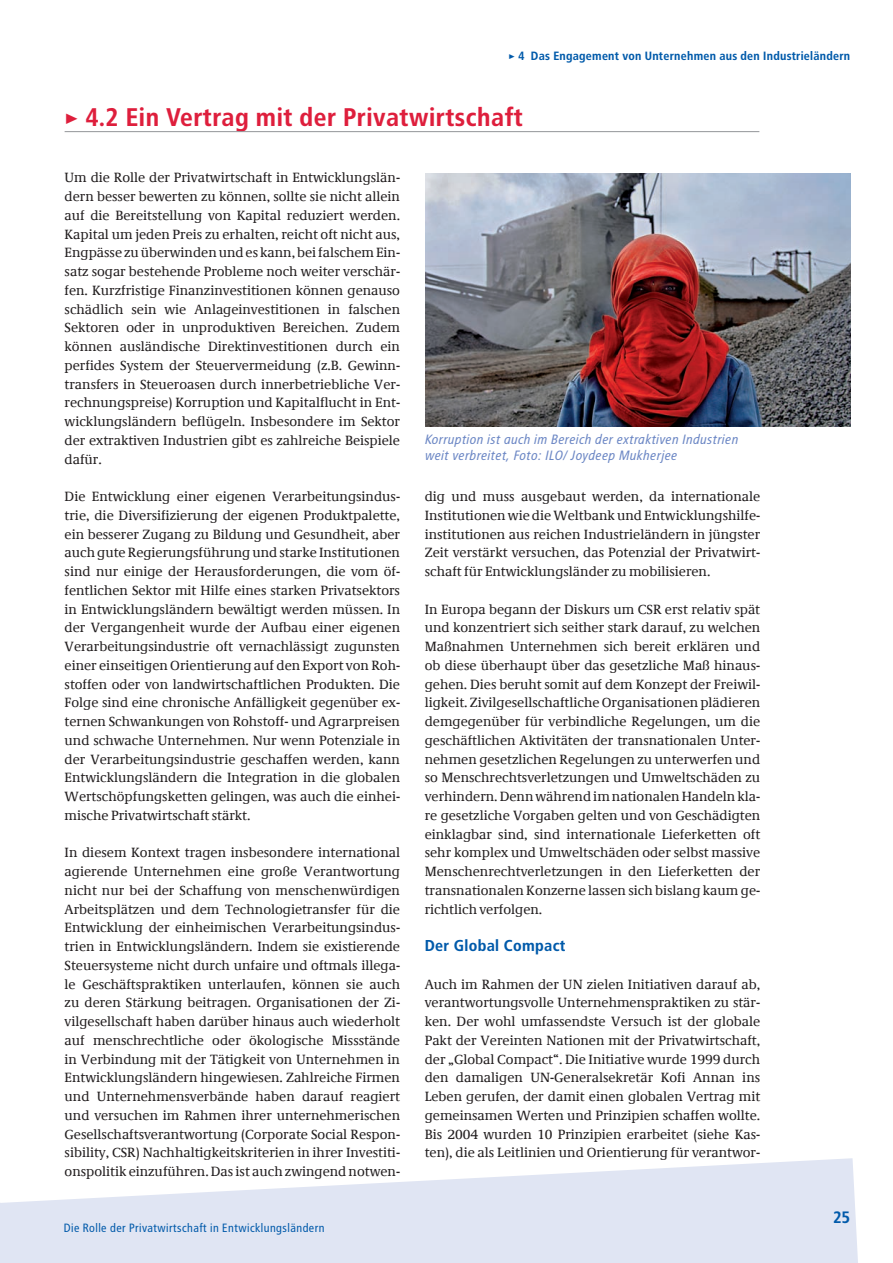
<style>
.page{position:relative;width:893px;height:1263px;background:#fff}
.page>*{position:absolute;margin:0;border:0;box-sizing:border-box;transform-origin:0 0}
.t1{font:700 25.5px "Transit";color:#de1e3c}
.t2{font:700 16.5px "Transit";color:#015aaa}
.t3{font:700 15.75px "Transit";color:#015aaa}
.t4{font:13.5px/18.8px "Demos Com";color:#231f20;text-align:justify}
.t5{font:italic 13.5px/16.5px "Transit";color:#6d88c5}
.t6{font:700 12px "Transit";color:#015aaa}
.t7{font:12px "Transit";color:#015aaa}
</style>
<div class="page">
<svg style="left:0;top:1158px;width:858px;height:105px;fill:#e0e5f3"></svg>
<hr style="left:65px;top:131px;width:694px;height:1px;background:#939598">
<img style="left:426px;top:173px;width:424px;height:253px">
<p class="t6" style="left:509px;top:49px;width:343px">&gt; 4 Das Engagement von Unternehmen aus den Industrieländern</p>
<h1 class="t1" style="left:65px;top:102px;width:460px">&gt; 4.2 Ein Vertrag mit der Privatwirtschaft</h1>
<p class="t4" style="left:65px;top:169px;width:337px">Um die Rolle der Privatwirtschaft in Entwicklungslän&shy;dern besser bewerten zu können, sollte sie nicht allein auf die Bereitstellung von Kapital reduziert werden.<br>Kapital um jeden Preis zu erhalten, reicht oft nicht aus, Engpässe zu überwinden und es kann, bei falschem Ein&shy;satz sogar bestehende Probleme noch weiter verschär&shy;fen. Kurzfristige Finanzinvestitionen können genauso schädlich sein wie Anlageinvestitionen in falschen Sektoren oder in unproduktiven Bereichen. Zudem können ausländische Direktinvestitionen durch ein perfides System der Steuervermeidung (z.B. Gewinn&shy;transfers in Steueroasen durch innerbetriebliche Ver&shy;rechnungspreise) Korruption und Kapitalflucht in Ent&shy;wicklungsländern beflügeln. Insbesondere im Sektor der extraktiven Industrien gibt es zahlreiche Beispiele dafür.</p>
<p class="t4" style="left:65px;top:487px;width:337px">Die Entwicklung einer eigenen Verarbeitungsindus&shy;trie, die Diversifizierung der eigenen Produktpalette, ein besserer Zugang zu Bildung und Gesundheit, aber auch gute Regierungsführung und starke Institutionen sind nur einige der Herausforderungen, die vom öf&shy;fentlichen Sektor mit Hilfe eines starken Privatsektors in Entwicklungsländern bewältigt werden müssen. In der Vergangenheit wurde der Aufbau einer eigenen Verarbeitungsindustrie oft vernachlässigt zugunsten einer einseitigen Orientierung auf den Export von Roh&shy;stoffen oder von landwirtschaftlichen Produkten. Die Folge sind eine chronische Anfälligkeit gegenüber ex&shy;ternen Schwankungen von Rohstoff- und Agrarpreisen und schwache Unternehmen. Nur wenn Potenziale in der Verarbeitungsindustrie geschaffen werden, kann Entwicklungsländern die Integration in die globalen Wertschöpfungsketten gelingen, was auch die einhei&shy;mische Privatwirtschaft stärkt.</p>
<p class="t4" style="left:65px;top:844px;width:337px">In diesem Kontext tragen insbesondere international agierende Unternehmen eine große Verantwortung nicht nur bei der Schaffung von menschenwürdigen Arbeitsplätzen und dem Technologietransfer für die Entwicklung der einheimischen Verarbeitungsindus&shy;trien in Entwicklungsländern. Indem sie existierende Steuersysteme nicht durch unfaire und oftmals illega&shy;le Geschäftspraktiken unterlaufen, können sie auch zu deren Stärkung beitragen. Organisationen der Zi&shy;vilgesellschaft haben darüber hinaus auch wiederholt auf menschrechtliche oder ökologische Missstände in Verbindung mit der Tätigkeit von Unternehmen in Entwicklungsländern hingewiesen. Zahlreiche Firmen und Unternehmensverbände haben darauf reagiert und versuchen im Rahmen ihrer unternehmerischen Gesellschaftsverantwortung (Corporate Social Respon&shy;sibility, CSR) Nachhaltigkeitskriterien in ihrer Investiti&shy;onspolitik einzuführen. Das ist auch zwingend notwen-</p>
<p class="t7" style="left:64px;top:1221px;width:263px">Die Rolle der Privatwirtschaft in Entwicklungsländern</p>
<p class="t5" style="left:425px;top:431px;width:315px">Korruption ist auch im Bereich der extraktiven Industrien weit verbreitet, Foto: ILO/ Joydeep Mukherjee</p>
<p class="t4" style="left:425px;top:487px;width:337px">dig und muss ausgebaut werden, da internationale Institutionen wie die Weltbank und Entwicklungshilfe&shy;institutionen aus reichen Industrieländern in jüngster Zeit verstärkt versuchen, das Potenzial der Privatwirt&shy;schaft für Entwicklungsländer zu mobilisieren.</p>
<p class="t4" style="left:425px;top:600px;width:337px">In Europa begann der Diskurs um CSR erst relativ spät und konzentriert sich seither stark darauf, zu welchen Maßnahmen Unternehmen sich bereit erklären und ob diese überhaupt über das gesetzliche Maß hinaus&shy;gehen. Dies beruht somit auf dem Konzept der Freiwil&shy;ligkeit. Zivilgesellschaftliche Organisationen plädieren demgegenüber für verbindliche Regelungen, um die geschäftlichen Aktivitäten der transnationalen Unter&shy;nehmen gesetzlichen Regelungen zu unterwerfen und so Menschrechtsverletzungen und Umweltschäden zu verhindern. Denn während im nationalen Handeln kla&shy;re gesetzliche Vorgaben gelten und von Geschädigten einklagbar sind, sind internationale Lieferketten oft sehr komplex und Umweltschäden oder selbst massive Menschenrechtverletzungen in den Lieferketten der transnationalen Konzerne lassen sich bislang kaum ge&shy;richtlich verfolgen.</p>
<p class="t3" style="left:425px;top:936px;width:143px">Der Global Compact</p>
<p class="t4" style="left:425px;top:975px;width:337px">Auch im Rahmen der UN zielen Initiativen darauf ab, verantwortungsvolle Unternehmenspraktiken zu stär&shy;ken. Der wohl umfassendste Versuch ist der globale Pakt der Vereinten Nationen mit der Privatwirtschaft, der „Global Compact“. Die Initiative wurde 1999 durch den damaligen UN-Generalsekretär Kofi Annan ins Leben gerufen, der damit einen globalen Vertrag mit gemeinsamen Werten und Prinzipien schaffen wollte.<br>Bis 2004 wurden 10 Prinzipien erarbeitet (siehe Kas&shy;ten), die als Leitlinien und Orientierung für verantwor-</p>
<p class="t2" style="left:833px;top:1208px;width:19px">25</p>
</div>
